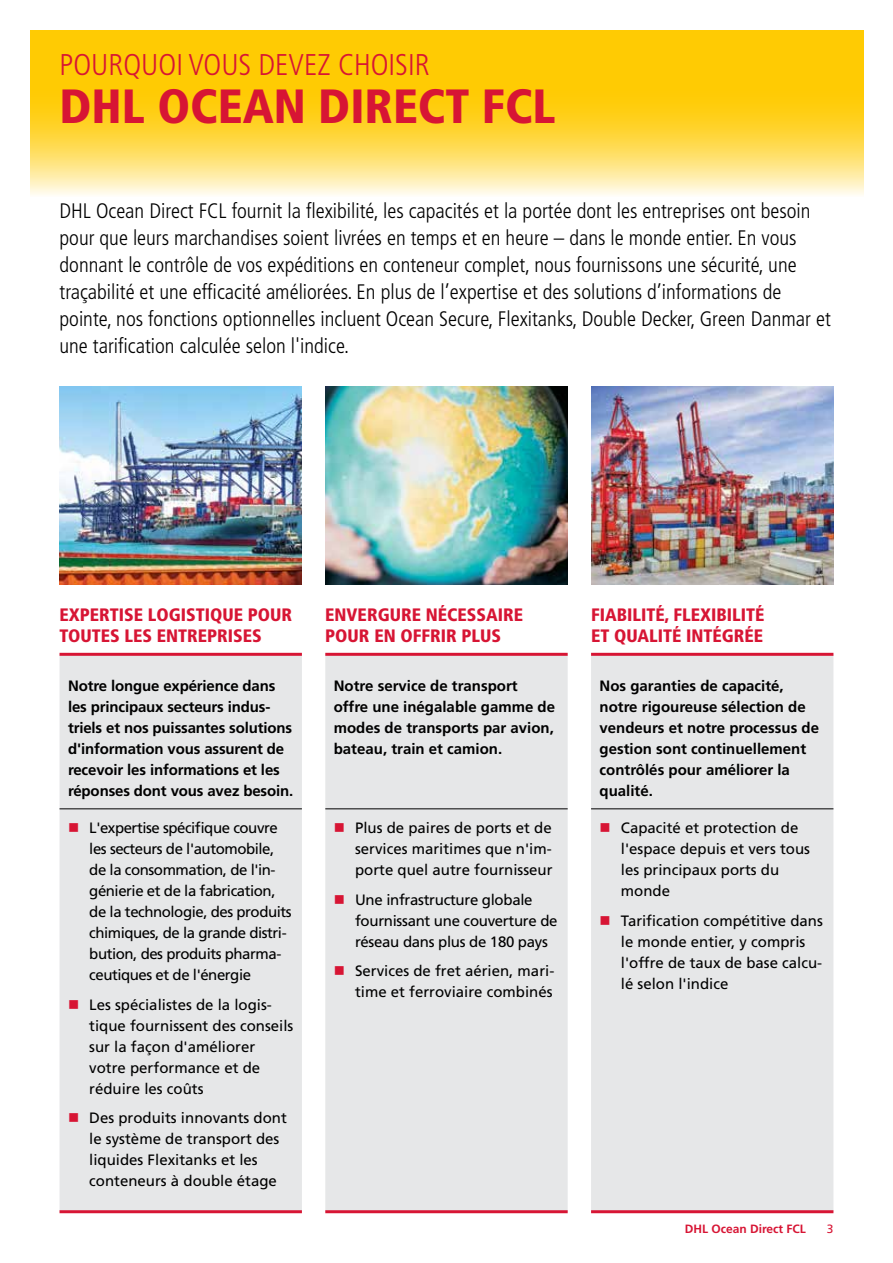
<style>
.page{position:relative;width:893px;height:1263px;background:#fff}
.page>*{position:absolute;margin:0;border:0;box-sizing:border-box;transform-origin:0 0}
.t1{font:900 condensed 48px "Frutiger LT Std";color:#d71534}
.t2{font:300 condensed 30px "Frutiger LT Std";color:#d71534}
.t3{font:300 condensed 21px/27px "Frutiger LT Pro";color:#000}
.t4{font:900 condensed 18px/21px "Frutiger LT Pro";color:#d71534}
.t5{font:15px/21px "Frutiger LT Pro";color:#000}
.t6{font:700 15px/21px "Frutiger LT Pro";color:#000}
.t7{font:15px/21px "Frutiger LT Pro";letter-spacing:-.03em;color:#000}
.t8{font:15px/21px "Frutiger LT Pro";letter-spacing:-.02em;color:#000}
.t9{font:700 12px "Frutiger LT Pro";color:#d71534}
.t10{font:12px "Frutiger LT Pro";color:#d71534}
.s1{color:#d71534}
</style>
<div class="page">
<div style="left:30px;top:30px;width:833px;height:44px;background:#ffcb03"></div>
<svg style="left:30px;top:74px;width:833px;height:121px;background:#ffda4e"></svg>
<div style="left:60px;top:656px;width:773px;height:554px;background:#e6e7e8"></div>
<hr style="left:60px;top:653px;width:242px;height:3px;background:#d71534">
<hr style="left:325px;top:653px;width:243px;height:3px;background:#d71534">
<hr style="left:591px;top:653px;width:242px;height:3px;background:#d71534">
<hr style="left:325px;top:808px;width:243px;height:1px;background:#000">
<hr style="left:591px;top:808px;width:242px;height:1px;background:#000">
<hr style="left:60px;top:808px;width:242px;height:1px;background:#000">
<hr style="left:60px;top:1210px;width:242px;height:3px;background:#d71534">
<hr style="left:325px;top:1210px;width:243px;height:3px;background:#d71534">
<hr style="left:591px;top:1210px;width:242px;height:3px;background:#d71534">
<img style="left:325px;top:387px;width:243px;height:198px">
<img style="left:591px;top:387px;width:242px;height:198px">
<img style="left:60px;top:387px;width:242px;height:198px">
<svg style="left:79px;top:833px;width:15px;height:1px"></svg>
<svg style="left:79px;top:1010px;width:15px;height:1px"></svg>
<svg style="left:79px;top:1123px;width:15px;height:1px"></svg>
<svg style="left:345px;top:833px;width:15px;height:1px"></svg>
<svg style="left:345px;top:905px;width:15px;height:1px"></svg>
<svg style="left:345px;top:976px;width:15px;height:1px"></svg>
<svg style="left:611px;top:833px;width:15px;height:1px"></svg>
<svg style="left:611px;top:926px;width:15px;height:1px"></svg>
<h2 class="t2" style="left:60px;top:47px;width:372px">POURQUOI VOUS DEVEZ CHOISIR</h2>
<h1 class="t1" style="left:60px;top:77px;width:498px">DHL OCEAN DIRECT FCL</h1>
<p class="t3" style="left:60px;top:197px;width:773px">DHL Ocean Direct FCL fournit la flexibilité, les capacités et la portée dont les entreprises ont besoin pour que leurs marchandises soient livrées en temps et en heure – dans le monde entier. En vous donnant le contrôle de vos expéditions en conteneur complet, nous fournissons une sécurité, une traçabilité et une efficacité améliorées. En plus de l’expertise et des solutions d’informations de pointe, nos fonctions optionnelles incluent Ocean Secure, Flexitanks, Double Decker, Green Danmar et une tarification calculée selon l'indice.</p>
<p class="t4" style="left:60px;top:604px;width:234px">EXPERTISE LOGISTIQUE POUR<br>TOUTES LES ENTREPRISES</p>
<p class="t4" style="left:325px;top:604px;width:199px">ENVERGURE NÉCESSAIRE<br>POUR EN OFFRIR PLUS</p>
<p class="t4" style="left:591px;top:604px;width:175px">FIABILITÉ, FLEXIBILITÉ<br>ET QUALITÉ INTÉGRÉE</p>
<p class="t6" style="left:68px;top:675px;width:227px">Notre longue expérience dans les principaux secteurs indus&shy;triels et nos puissantes solutions d'information vous assurent de recevoir les informations et les réponses dont vous avez besoin.</p>
<p class="t6" style="left:334px;top:675px;width:223px">Notre service de transport offre une inégalable gamme de modes de transports par avion, bateau, train et camion.</p>
<p class="t6" style="left:600px;top:675px;width:221px">Nos garanties de capacité, notre rigoureuse sélection de vendeurs et notre processus de gestion sont continuellement contrôlés pour améliorer la qualité.</p>
<p class="t7" style="left:89px;top:817px;width:204px;text-indent:-21px"><span class="s1">■</span> L'expertise spécifique couvre les secteurs de l'automobile, de la consommation, de l'in&shy;génierie et de la fabrication, de la technologie, des produits chimiques, de la grande distri&shy;bution, des produits pharma&shy;ceutiques et de l'énergie</p>
<p class="t5" style="left:89px;top:994px;width:206px;text-indent:-21px"><span class="s1">■</span> Les spécialistes de la logis&shy;tique fournissent des conseils sur la façon d'améliorer votre performance et de réduire les coûts</p>
<p class="t5" style="left:89px;top:1107px;width:199px;text-indent:-21px"><span class="s1">■</span> Des produits innovants dont le système de transport des liquides Flexitanks et les conteneurs à double étage</p>
<p class="t5" style="left:355px;top:817px;width:199px;text-align:justify;text-indent:-21px"><span class="s1">■</span> Plus de paires de ports et de services maritimes que n'im&shy;porte quel autre fournisseur</p>
<p class="t8" style="left:355px;top:889px;width:204px;text-indent:-21px"><span class="s1">■</span> Une infrastructure globale fournissant une couverture de réseau dans plus de 180 pays</p>
<p class="t5" style="left:334px;top:960px;width:222px;text-align:right"><span class="s1">■</span> Services de fret aérien, mari&shy;time et ferroviaire combinés</p>
<p class="t5" style="left:621px;top:817px;width:191px;text-indent:-21px"><span class="s1">■</span> Capacité et protection de l'espace depuis et vers tous les principaux ports du monde</p>
<p class="t5" style="left:621px;top:910px;width:204px;text-indent:-21px"><span class="s1">■</span> Tarification compétitive dans le monde entier, y compris l'offre de taux de base calcu&shy;lé selon l'indice</p>
<p class="t9" style="left:685px;top:1221px;width:123px">DHL Ocean Direct FCL</p>
<p class="t10" style="left:827px;top:1221px;width:8px">3</p>
</div>
